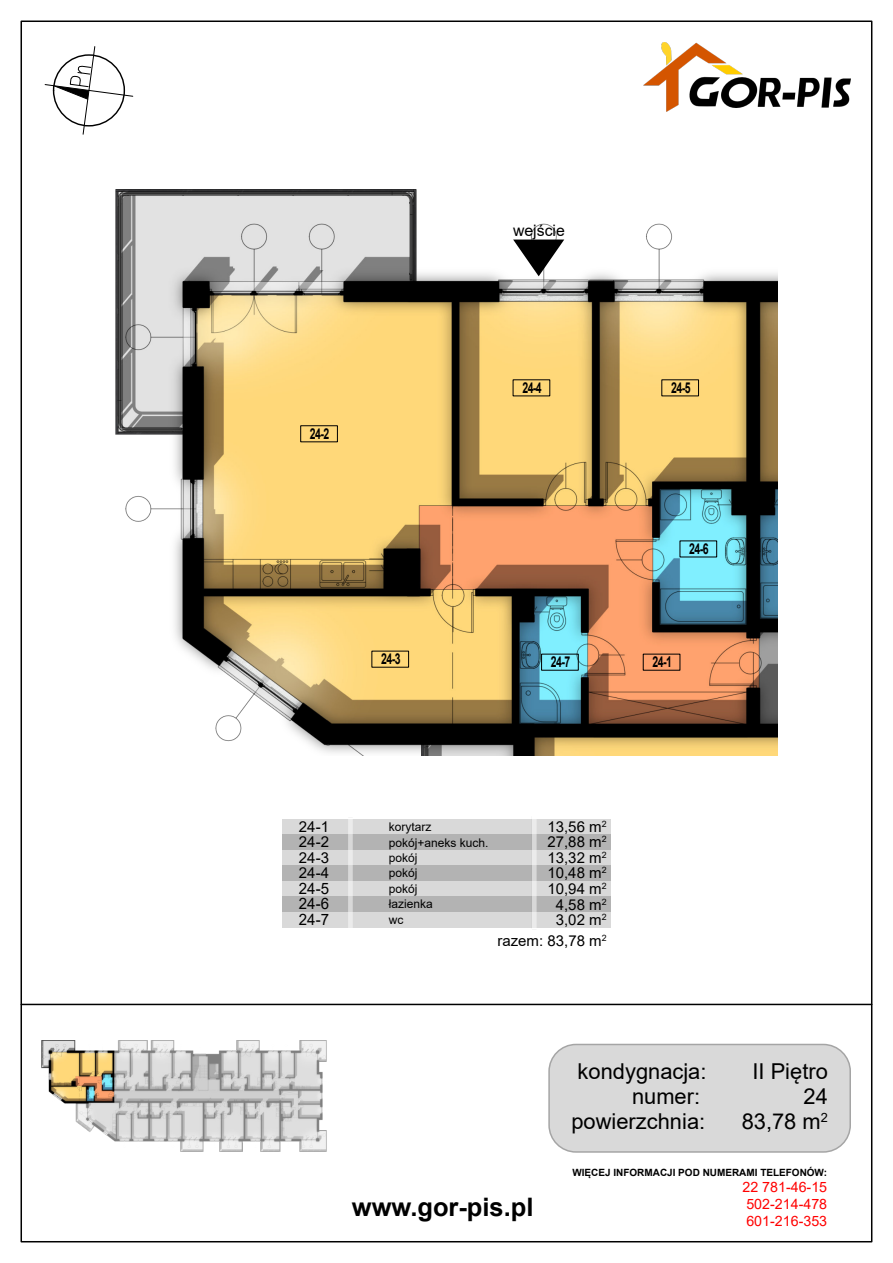
<style>
.page{position:relative;width:893px;height:1263px;background:#fff}
.page>*{position:absolute;margin:0;border:0;box-sizing:border-box;transform-origin:0 0}
.t1{font:700 25.5px "Arial";color:#000}
.t2{font:21.9px "Arial";color:#000}
.t3{font:15.75px/15.3px "Arial";color:#000;text-align:justify;scale:.96 1}
.t4{font:15.75px "Arial";color:#000}
.t5{font:15px/15.5px "Arial";color:#000;text-align:center}
.t6{font:700 15px "Arial";letter-spacing:-.05em;color:#000;scale:.7 1}
.t7{font:14.25px/16.6px "Arial";color:#f00;text-align:justify}
.t8{font:12px/15.5px "Arial";color:#000}
.t9{font:700 9.9px "Arial";color:#000}
</style>
<div class="page">
<img style="left:643px;top:42px;width:207px;height:70px">
<svg style="left:44px;top:46px;width:90px;height:89px"></svg>
<hr style="left:21px;top:1004px;width:851px;height:1px;background:#000">
<img style="left:41px;top:1041px;width:286px;height:110px">
<img style="left:116px;top:189px;width:661px;height:567px">
<svg style="left:513px;top:240px;width:51px;height:36px"></svg>
<div style="left:282px;top:819px;width:329px;height:15px;background:#d9d9d9"></div>
<div style="left:282px;top:834px;width:329px;height:16px;background:#b3b3b3"></div>
<div style="left:282px;top:850px;width:329px;height:15px;background:#d9d9d9"></div>
<div style="left:282px;top:881px;width:329px;height:15px;background:#d9d9d9"></div>
<div style="left:282px;top:912px;width:329px;height:15px;background:#d9d9d9"></div>
<div style="left:282px;top:865px;width:329px;height:16px;background:#b3b3b3"></div>
<div style="left:282px;top:896px;width:329px;height:16px;background:#b3b3b3"></div>
<img style="left:349px;top:819px;width:187px;height:109px">
<div style="left:548px;top:1044px;width:303px;height:109px;background:#d9d9d9;border:2px solid #a5a5a5;border-radius:27px"></div>
<div style="left:300px;top:425px;width:38px;height:17px;border:1px solid #000"></div>
<div style="left:541px;top:654px;width:38px;height:16px;border:1px solid #000"></div>
<p class="t4" style="left:513px;top:225px;width:53px">wejście</p>
<p class="t6" style="left:310px;top:428px;width:29px">24-2</p>
<p class="t6" style="left:381px;top:653px;width:29px">24-3</p>
<p class="t6" style="left:522px;top:382px;width:29px">24-4</p>
<p class="t6" style="left:671px;top:382px;width:29px">24-5</p>
<p class="t6" style="left:551px;top:656px;width:29px">24-7</p>
<p class="t6" style="left:689px;top:543px;width:29px">24-6</p>
<p class="t6" style="left:652px;top:656px;width:29px">24-1</p>
<p class="t5" style="left:299px;top:820px;width:32px">24-1</p>
<p class="t5" style="left:547px;top:820px;width:61px">13,56 m<sup>2</sup></p>
<p class="t8" style="left:389px;top:820px;width:44px">korytarz</p>
<p class="t5" style="left:299px;top:836px;width:32px">24-2</p>
<p class="t5" style="left:547px;top:836px;width:61px">27,88 m<sup>2</sup></p>
<p class="t5" style="left:299px;top:851px;width:32px">24-3</p>
<p class="t5" style="left:547px;top:851px;width:61px">13,32 m<sup>2</sup></p>
<p class="t8" style="left:389px;top:836px;width:101px">pokój+aneks kuch.</p>
<p class="t8" style="left:389px;top:851px;width:46px">pokój pokój pokój łazienka wc</p>
<p class="t5" style="left:547px;top:867px;width:61px">10,48 m<sup>2<br></sup>10,94 m<sup>2<br></sup>4,58 m<sup>2<br></sup>3,02 m<sup>2</sup></p>
<p class="t5" style="left:299px;top:867px;width:32px">24-4</p>
<p class="t3" style="left:299px;top:882px;width:33px">24-5<br>24-6<br>24-7</p>
<p class="t5" style="left:497px;top:935px;width:111px">razem: 83,78 m<sup>2</sup></p>
<h1 class="t1" style="left:352px;top:1198px;width:183px">www.gor-pis.pl</h1>
<h2 class="t2" style="left:578px;top:1063px;width:130px">kondygnacja:</h2>
<h2 class="t2" style="left:752px;top:1063px;width:77px">II Piętro</h2>
<h2 class="t2" style="left:632px;top:1088px;width:70px">numer:</h2>
<h2 class="t2" style="left:803px;top:1088px;width:26px">24</h2>
<h2 class="t2" style="left:571px;top:1113px;width:135px">powierzchnia:</h2>
<h2 class="t2" style="left:742px;top:1113px;width:88px">83,78 m<sup>2</sup></h2>
<p class="t9" style="left:572px;top:1168px;width:256px">WIĘCEJ INFORMACJI POD NUMERAMI TELEFONÓW:</p>
<p class="t7" style="left:742px;top:1180px;width:86px">22 781-46-15<br>502-214-478<br>601-216-353</p>
</div>
